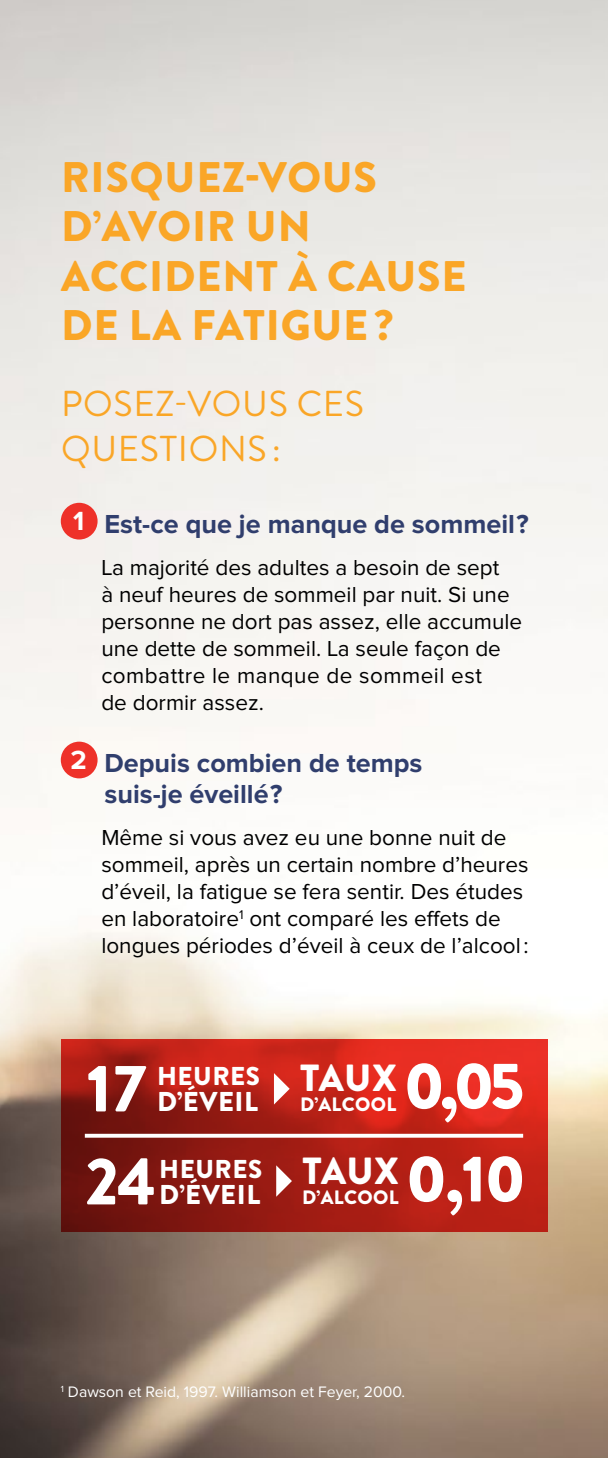
<style>
.page{position:relative;width:608px;height:1458px;background:#fff}
.page>*{position:absolute;margin:0;border:0;box-sizing:border-box;transform-origin:0 0}
.t1{font:900 66.83px "Brandon Grotesque";color:#fff}
.t2{font:900 66.83px "Brandon Grotesque";color:#fff;scale:.96 1}
.t3{font:900 65.48px "Brandon Grotesque";color:#fff}
.t4{font:900 42.75px/49.5px "Brandon Grotesque";letter-spacing:.02em;color:#faa627}
.t5{font:900 37.8px "Brandon Grotesque";letter-spacing:.01em;color:#fff}
.t6{font:36px/45px "Brandon Grotesque";letter-spacing:.02em;color:#faa627}
.t7{font:900 27.22px "Brandon Grotesque";letter-spacing:.02em;color:#fff}
.t8{font:700 27px/31.5px "Proxima Nova";color:#303e6d}
.t9{font:900 25.88px "Brandon Grotesque";letter-spacing:.02em;color:#fff}
.t10{font:22.5px/27px "Proxima Nova";color:#000}
.t11{font:900 19.35px "Brandon Grotesque";letter-spacing:.02em;color:#fff}
.t12{font:15.75px "Proxima Nova";color:#fff}
.s1{font-size:27.22px;color:#fff}
.s2{font-size:65.48px}
</style>
<div class="page">
<img style="left:0;top:0;width:608px;height:1458px">
<div style="left:61px;top:503px;width:37px;height:37px;background:#ee3129;border-radius:50%"></div>
<div style="left:61px;top:742px;width:37px;height:36px;background:#ee3129;border-radius:50%"></div>
<svg style="left:61px;top:1040px;width:486px;height:192px;background:#ae1f16"></svg>
<svg style="left:274px;top:1073px;width:15px;height:32px"></svg>
<svg style="left:276px;top:1165px;width:16px;height:32px"></svg>
<svg style="left:85px;top:1134px;width:438px;height:4px"></svg>
<h3 class="t4" style="left:61px;top:153px;width:407px">RISQUEZ-VOUS<br>D’AVOIR UN<br>ACCIDENT À CAUSE<br>DE LA FATIGUE?</h3>
<h4 class="t6" style="left:61px;top:381px;width:304px">POSEZ-VOUS CES<br>QUESTIONS :</h4>
<h5 class="t8" style="left:73px;top:509px;width:457px"><span class="s1">1</span> Est-ce que je manque de sommeil ?</h5>
<p class="t10" style="left:101px;top:555px;width:422px">La majorité des adultes a besoin de sept<br>à neuf heures de sommeil par nuit. Si une personne ne dort pas assez, elle accumule une dette de sommeil. La seule façon de combattre le manque de sommeil est<br>de dormir assez.</p>
<h5 class="t8" style="left:104px;top:748px;width:319px;text-indent:-34px"><span class="s1">2</span> Depuis combien de temps suis-je éveillé ?</h5>
<p class="t10" style="left:101px;top:825px;width:429px">Même si vous avez eu une bonne nuit de sommeil, après un certain nombre d’heures d’éveil, la fatigue se fera sentir. Des études en laboratoire<sup>1</sup> ont comparé les effets de longues périodes d’éveil à ceux de l’alcool :</p>
<h1 class="t1" style="left:87px;top:1041px;width:61px">17</h1>
<p class="t9" style="left:157px;top:1058px;width:104px">HEURES</p>
<p class="t7" style="left:157px;top:1083px;width:102px">D’ÉVEIL</p>
<h3 class="t5" style="left:300px;top:1051px;width:98px">TAUX</h3>
<p class="t11" style="left:300px;top:1090px;width:98px">D’ALCOOL</p>
<h2 class="t3" style="left:403px;top:1040px;width:122px">0,05</h2>
<h3 class="t5" style="left:302px;top:1144px;width:225px">TAUX <span class="s2">0,10</span></h3>
<h1 class="t2" style="left:86px;top:1134px;width:75px">24</h1>
<p class="t9" style="left:159px;top:1151px;width:104px">HEURES</p>
<p class="t7" style="left:159px;top:1176px;width:102px">D’ÉVEIL</p>
<p class="t11" style="left:302px;top:1183px;width:98px">D’ALCOOL</p>
<p class="t12" style="left:61px;top:1385px;width:346px"><sup>1</sup> Dawson et Reid, 1997. Williamson et Feyer, 2000.</p>
</div>
